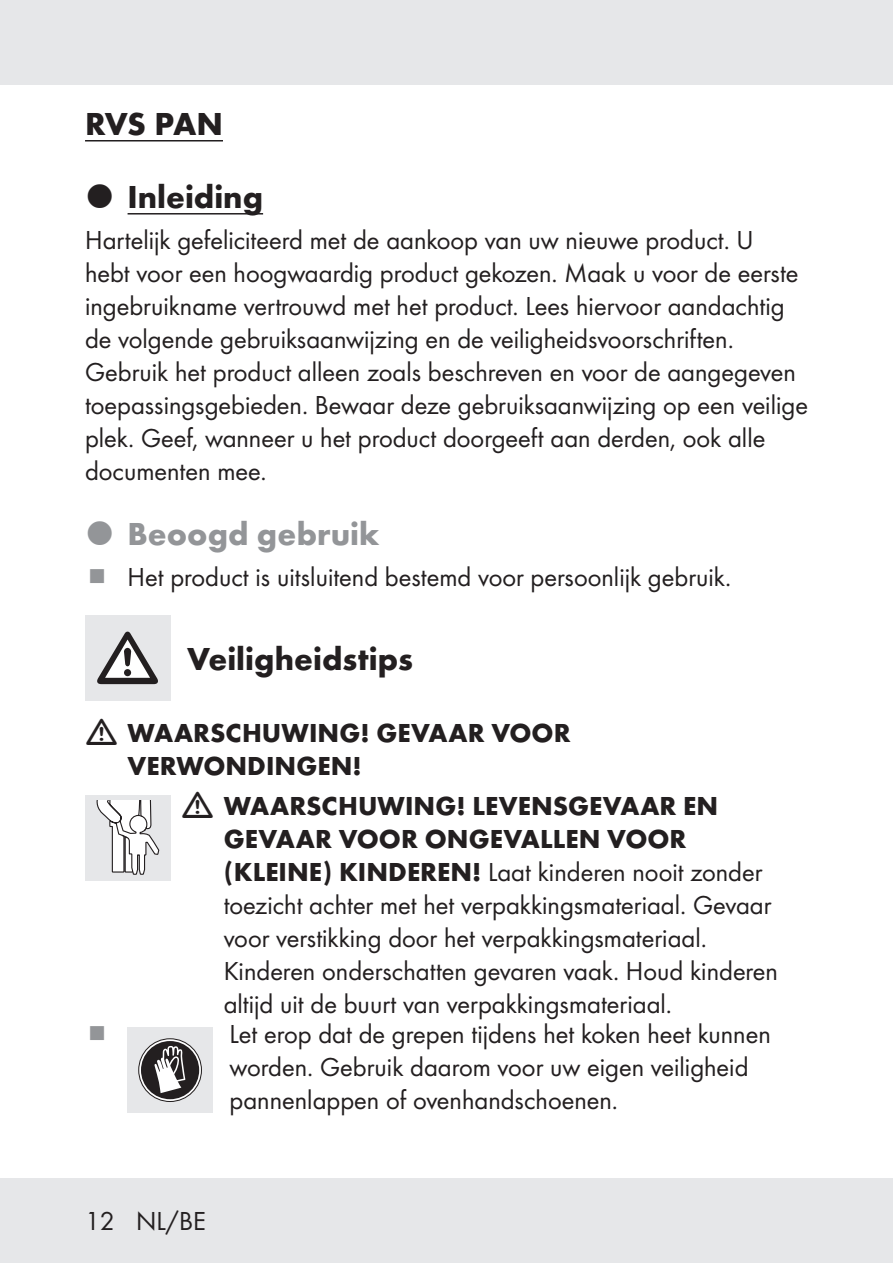
<style>
.page{position:relative;width:893px;height:1263px;background:#fff}
.page>*{position:absolute;margin:0;border:0;box-sizing:border-box;transform-origin:0 0}
.t1{font:700 33px "Futura";color:#231f20}
.t2{font:700 33px "Futura";color:#939598}
.t3{font:27px/33px "Futura Boo";color:#231f20}
.t4{font:700 27px/33px "Futura";color:#231f20}
.s1{font-family:"Futura";font-weight:700}
</style>
<div class="page">
<div style="left:0;top:1178px;width:893px;height:85px;background:#e6e7e9"></div>
<div style="left:0;top:0;width:893px;height:85px;background:#e6e7e9"></div>
<hr style="left:85px;top:140px;width:138px;height:1px;background:#231f20">
<hr style="left:128px;top:213px;width:135px;height:2px;background:#231f20">
<div style="left:85px;top:615px;width:85px;height:85px;background:#e6e7e9"></div>
<svg style="left:97px;top:632px;width:61px;height:52px"></svg>
<div style="left:85px;top:795px;width:85px;height:85px;background:#e6e7e9"></div>
<svg style="left:96px;top:801px;width:64px;height:74px"></svg>
<div style="left:128px;top:1027px;width:85px;height:86px;background:#e6e7e9"></div>
<svg style="left:138px;top:1038px;width:64px;height:64px"></svg>
<p class="t1" style="left:85px;top:99px;width:139px">RVS PAN</p>
<p class="t1" style="left:128px;top:172px;width:137px">Inleiding</p>
<p class="t3" style="left:85px;top:222px;width:724px">Hartelijk gefeliciteerd met de aankoop van uw nieuwe product. U<br>hebt voor een hoogwaardig product gekozen. Maak u voor de eerste ingebruikname vertrouwd met het product. Lees hiervoor aandachtig de volgende gebruiksaanwijzing en de veiligheidsvoorschriften.<br>Gebruik het product alleen zoals beschreven en voor de aangegeven toepassingsgebieden. Bewaar deze gebruiksaanwijzing op een veilige plek. Geef, wanneer u het product doorgeeft aan derden, ook alle documenten mee.</p>
<p class="t2" style="left:128px;top:509px;width:253px">Beoogd gebruik</p>
<p class="t3" style="left:128px;top:559px;width:605px">Het product is uitsluitend bestemd voor persoonlijk gebruik.</p>
<p class="t1" style="left:187px;top:635px;width:228px">Veiligheidstips</p>
<p class="t4" style="left:128px;top:714px;width:445px">WAARSCHUWING! GEVAAR VOOR<br>VERWONDINGEN!</p>
<p class="t4" style="left:224px;top:788px;width:496px">WAARSCHUWING! LEVENSGEVAAR EN<br>GEVAAR VOOR ONGEVALLEN VOOR</p>
<p class="t3" style="left:224px;top:854px;width:556px"><span class="s1">(KLEINE) KINDEREN!</span> Laat kinderen nooit zonder toezicht achter met het verpakkingsmateriaal. Gevaar voor verstikking door het verpakkingsmateriaal.<br>Kinderen onderschatten gevaren vaak. Houd kinderen altijd uit de buurt van verpakkingsmateriaal.</p>
<p class="t3" style="left:230px;top:1016px;width:543px">Let erop dat de grepen tijdens het koken heet kunnen worden. Gebruik daarom voor uw eigen veiligheid pannenlappen of ovenhandschoenen.</p>
<p class="t3" style="left:85px;top:1203px;width:122px">12 NL/BE</p>
</div>
